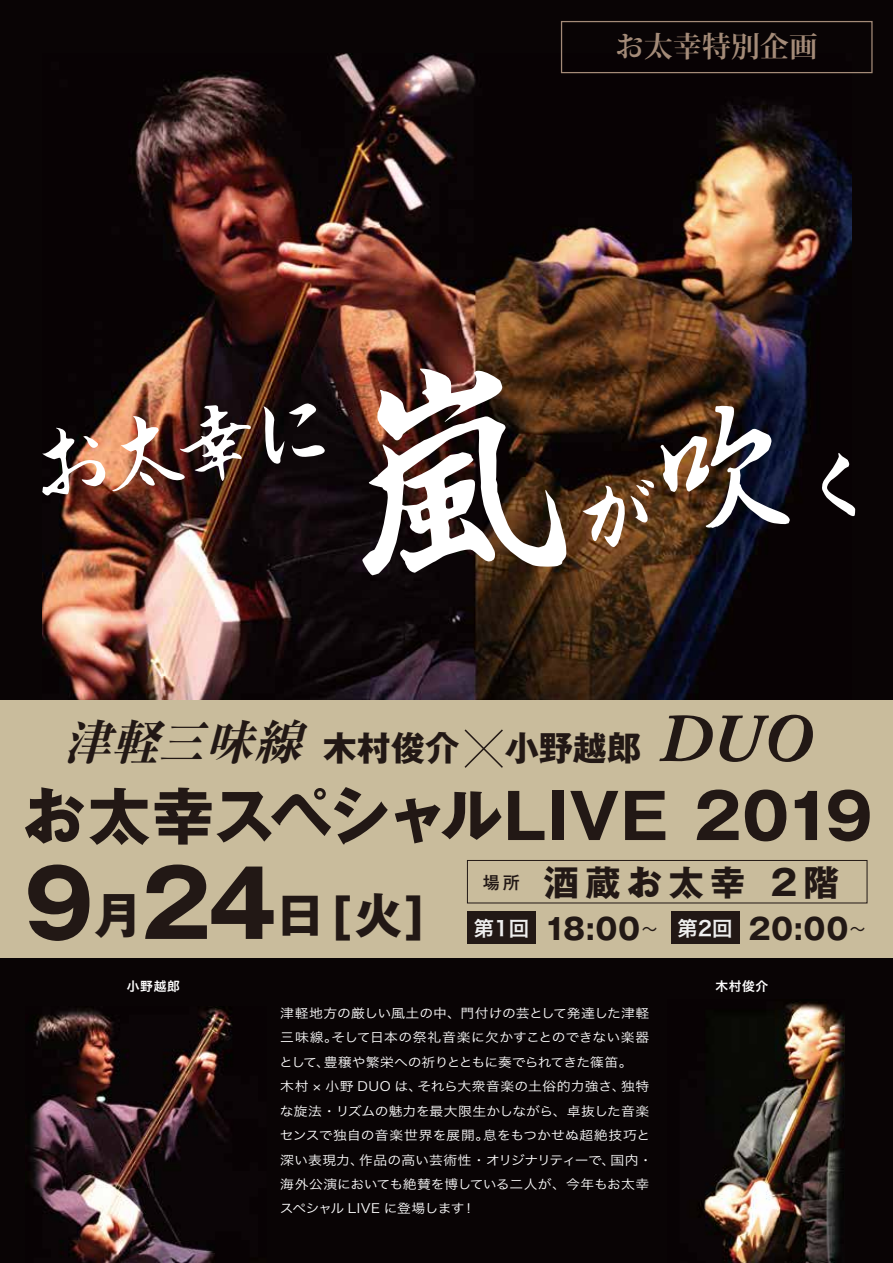
<style>
.page{position:relative;width:893px;height:1263px;background:#090405}
.page>*{position:absolute;margin:0;border:0;box-sizing:border-box;transform-origin:0 0}
.t1{font:500 82.65px "Kaku Gyo Std";color:#fff}
.t2{font:700 62.4px "Gothic MB101 Pro";letter-spacing:-.015em;color:#221815}
.t3{font:700 48.9px "Gothic MB101 Pro";color:#221815}
.t4{font:700 35.1px "Gothic MB101 Pro";letter-spacing:.185em;color:#221815}
.t5{font:700 34.05px "Gothic MB101 Pro";color:#221815}
.t6{font:700 29.1px "Gothic MB101 Pro";letter-spacing:.025em;color:#221815}
.t7{font:700 28.65px "Koz Min Pr 6 N";letter-spacing:.01em;color:#a48b78}
.t8{font:12.75px/24.5px "Hira Kaku Pro W3";color:#fff;scale:1.08 1}
.t9{font:12.75px "Hira Kaku Pro W6";letter-spacing:.05em;color:#fff}
.s1{font-family:"Ryumin Pr 6 N";font-weight:800;font-style:italic;font-size:47.85px}
.s2{font-family:"Adobe Caslon Pro";font-style:italic;font-size:67.5px}
.s3{font-size:91.8px}
.s4{font-family:"Hira Kaku Pro W6";font-weight:400;font-size:20.4px;color:#efefef}
.s5{font-weight:400;font-size:18.3px}
</style>
<div class="page">
<img style="left:42px;top:54px;width:809px;height:646px">
<img style="left:31px;top:1008px;width:201px;height:255px">
<img style="left:704px;top:1002px;width:141px;height:261px">
<div style="left:561px;top:21px;width:312px;height:52px;border:1px solid #a48b78"></div>
<div style="left:0;top:700px;width:893px;height:258px;background:#c9bc9c"></div>
<svg style="left:464px;top:729px;width:39px;height:39px"></svg>
<div style="left:467px;top:912px;width:68px;height:32px;background:#221815"></div>
<div style="left:671px;top:912px;width:68px;height:32px;background:#221815"></div>
<div style="left:467px;top:860px;width:400px;height:43px;border:1px solid #221815"></div>
<svg style="left:337px;top:349px;width:231px;height:243px"></svg>
<svg style="left:579px;top:397px;width:272px;height:154px"></svg>
<h1 class="t1" style="left:21px;top:411px;width:307px;rotate:-8deg">お太幸に</h1>
<h3 class="t7" style="left:615px;top:30px;width:204px">お太幸特別企画</h3>
<h3 class="t5" style="left:63px;top:720px;width:752px"><span class="s1">津軽三味線</span>木村俊介　小野越郎 <span class="s2">DUO</span></h3>
<h2 class="t2" style="left:23px;top:764px;width:851px">お太幸スペシャルLIVE 2019</h2>
<h3 class="t3" style="left:24px;top:875px;width:403px"><span class="s3">9</span>月<span class="s3">24</span>日[火]</h3>
<h3 class="t4" style="left:483px;top:853px;width:357px"><sup>場所</sup> 酒蔵お太幸 2階</h3>
<h3 class="t6" style="left:474px;top:905px;width:394px"><span class="s4">第1回</span> 18:00<span class="s5">～</span> <span class="s4">第2回</span> 20:00<span class="s5">～</span></h3>
<p class="t9" style="left:127px;top:974px;width:54px">小野越郎</p>
<p class="t9" style="left:715px;top:974px;width:54px">木村俊介</p>
<p class="t8" style="left:279px;top:1000px;width:347px">津軽地方の厳しい風土の中、門付けの芸として発達した津軽三味線。そして日本の祭礼音楽に欠かすことのできない楽器として、豊穣や繁栄への祈りとともに奏でられてきた篠笛。<br>木村 × 小野 DUO は、それら大衆音楽の土俗的力強さ、独特な旋法・リズムの魅力を最大限生かしながら、卓抜した音楽センスで独自の音楽世界を展開。息をもつかせぬ超絶技巧と深い表現力、作品の高い芸術性・オリジナリティーで、国内・海外公演においても絶賛を博している二人が、今年もお太幸スペシャル LIVE に登場します！</p>
</div>
